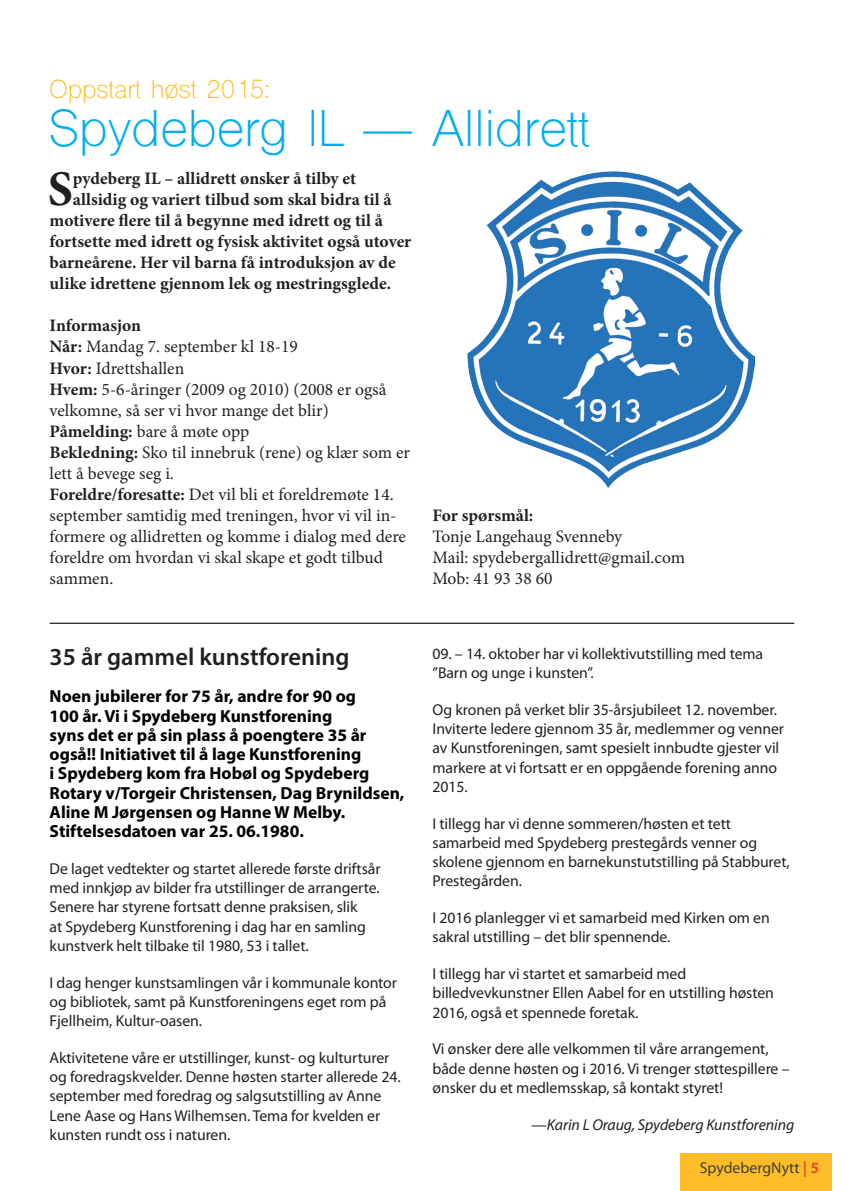
<style>
.page{position:relative;width:844px;height:1191px;background:#fff}
.page>*{position:absolute;margin:0;border:0;box-sizing:border-box;transform-origin:0 0}
.t1{font:700 49.88px "Minion Pro";color:#231f20}
.t2{font:49px "Shree Dev 0714";color:#00aeef}
.t3{font:600 24.5px "Myriad Pro";color:#231f20}
.t4{font:24.5px "Shree Dev 0714";color:#fdbd26}
.t5{font:17.5px/21px "Minion Pro";color:#231f20}
.t6{font:700 17.5px/19.2px "Myriad Pro";color:#000}
.t7{font:700 17.5px "Minion Pro";color:#231f20}
.t8{font:15.75px/19.2px "Myriad Pro";letter-spacing:-.005em;color:#231f20}
.t9{font:italic 15.75px "Myriad Pro";letter-spacing:-.005em;color:#231f20}
.t10{font:15.75px "Myriad Pro";color:#3f3f3f}
.s1{font-weight:700}
.s2{font-weight:700;color:#ee5032}
</style>
<div class="page">
<div style="left:680px;top:1153px;width:151px;height:38px;background:#fdbd26"></div>
<hr style="left:50px;top:622px;width:744px;height:2px;background:#231f20">
<img style="left:467px;top:172px;width:287px;height:315px">
<h3 class="t4" style="left:50px;top:75px;width:222px">Oppstart høst 2015:</h3>
<h2 class="t2" style="left:50px;top:98px;width:541px">Spydeberg IL — Allidrett</h2>
<h1 class="t1" style="left:48px;top:154px;width:27px">S</h1>
<p class="t7" style="left:73px;top:166px;width:285px">pydeberg IL – allidrett ønsker å tilby et</p>
<p class="t7" style="left:73px;top:187px;width:320px">allsidig og variert tilbud som skal bidra til å</p>
<p class="t7" style="left:50px;top:208px;width:335px">motivere flere til å begynne med idrett og til å</p>
<p class="t7" style="left:50px;top:229px;width:363px">fortsette med idrett og fysisk aktivitet også utover</p>
<p class="t7" style="left:50px;top:250px;width:347px">barneårene. Her vil barna få introduksjon av de</p>
<p class="t7" style="left:50px;top:271px;width:343px">ulike idrettene gjennom lek og mestringsglede.</p>
<p class="t5" style="left:50px;top:315px;width:362px"><span class="s1">Informasjon<br>Når:</span> Mandag 7. september kl 18-19<br><span class="s1">Hvor:</span> Idrettshallen<br><span class="s1">Hvem:</span> 5-6-åringer (2009 og 2010) (2008 er også velkomne, så ser vi hvor mange det blir)<br><span class="s1">Påmelding:</span> bare å møte opp<br><span class="s1">Bekledning:</span> Sko til innebruk (rene) og klær som er lett å bevege seg i.<br><span class="s1">Foreldre/foresatte:</span> Det vil bli et foreldremøte 14. september samtidig med treningen, hvor vi vil in&shy;formere og allidretten og komme i dialog med dere foreldre om hvordan vi skal skape et godt tilbud sammen.</p>
<p class="t7" style="left:432px;top:503px;width:102px">For spørsmål:</p>
<p class="t5" style="left:432px;top:526px;width:254px">Tonje Langehaug Svenneby<br>Mail: spydebergallidrett@gmail.com<br>Mob: 41 93 38 60</p>
<h3 class="t3" style="left:50px;top:641px;width:301px">35 år gammel kunstforening</h3>
<p class="t6" style="left:50px;top:686px;width:356px">Noen jubilerer for 75 år, andre for 90 og<br>100 år. Vi i Spydeberg Kunstforening<br>syns det er på sin plass å poengtere 35 år også!! Initiativet til å lage Kunstforening<br>i Spydeberg kom fra Hobøl og Spydeberg Rotary v/Torgeir Christensen, Dag Brynildsen, Aline M Jørgensen og Hanne W Melby.<br>Stiftelsesdatoen var 25. 06.1980.</p>
<p class="t8" style="left:50px;top:858px;width:332px">De laget vedtekter og startet allerede første driftsår med innkjøp av bilder fra utstillinger de arrangerte.<br>Senere har styrene fortsatt denne praksisen, slik<br>at Spydeberg Kunstforening i dag har en samling kunstverk helt tilbake til 1980, 53 i tallet.</p>
<p class="t8" style="left:50px;top:972px;width:349px">I dag henger kunstsamlingen vår i kommunale kontor og bibliotek, samt på Kunstforeningens eget rom på<br>Fjellheim, Kultur-oasen.</p>
<p class="t8" style="left:50px;top:1047px;width:352px">Aktivitetene våre er utstillinger, kunst- og kulturturer og foredragskvelder. Denne høsten starter allerede 24. september med foredrag og salgsutstilling av Anne Lene Aase og Hans Wilhemsen. Tema for kvelden er kunsten rundt oss i naturen.</p>
<p class="t8" style="left:432px;top:643px;width:332px">09. – 14. oktober har vi kollektivutstilling med tema ”Barn og unge i kunsten”.</p>
<p class="t8" style="left:432px;top:699px;width:353px">Og kronen på verket blir 35-årsjubileet 12. november.<br>Inviterte ledere gjennom 35 år, medlemmer og venner av Kunstforeningen, samt spesielt innbudte gjester vil markere at vi fortsatt er en oppgående forening anno 2015.</p>
<p class="t8" style="left:432px;top:813px;width:358px">I tillegg har vi denne sommeren/høsten et tett samarbeid med Spydeberg prestegårds venner og skolene gjennom en barnekunstutstilling på Stabburet, Prestegården.</p>
<p class="t8" style="left:432px;top:908px;width:339px">I 2016 planlegger vi et samarbeid med Kirken om en sakral utstilling – det blir spennende.</p>
<p class="t8" style="left:432px;top:964px;width:343px">I tillegg har vi startet et samarbeid med billedvevkunstner Ellen Aabel for en utstilling høsten<br>2016, også et spennede foretak.</p>
<p class="t8" style="left:432px;top:1039px;width:358px">Vi ønsker dere alle velkommen til våre arrangement, både denne høsten og i 2016. Vi trenger støttespillere – ønsker du et medlemsskap, så kontakt styret!</p>
<p class="t9" style="left:531px;top:1114px;width:264px">—Karin L Oraug, Spydeberg Kunstforening</p>
<p class="t10" style="left:699px;top:1158px;width:121px">SpydebergNytt <span class="s2">| 5</span></p>
</div>
